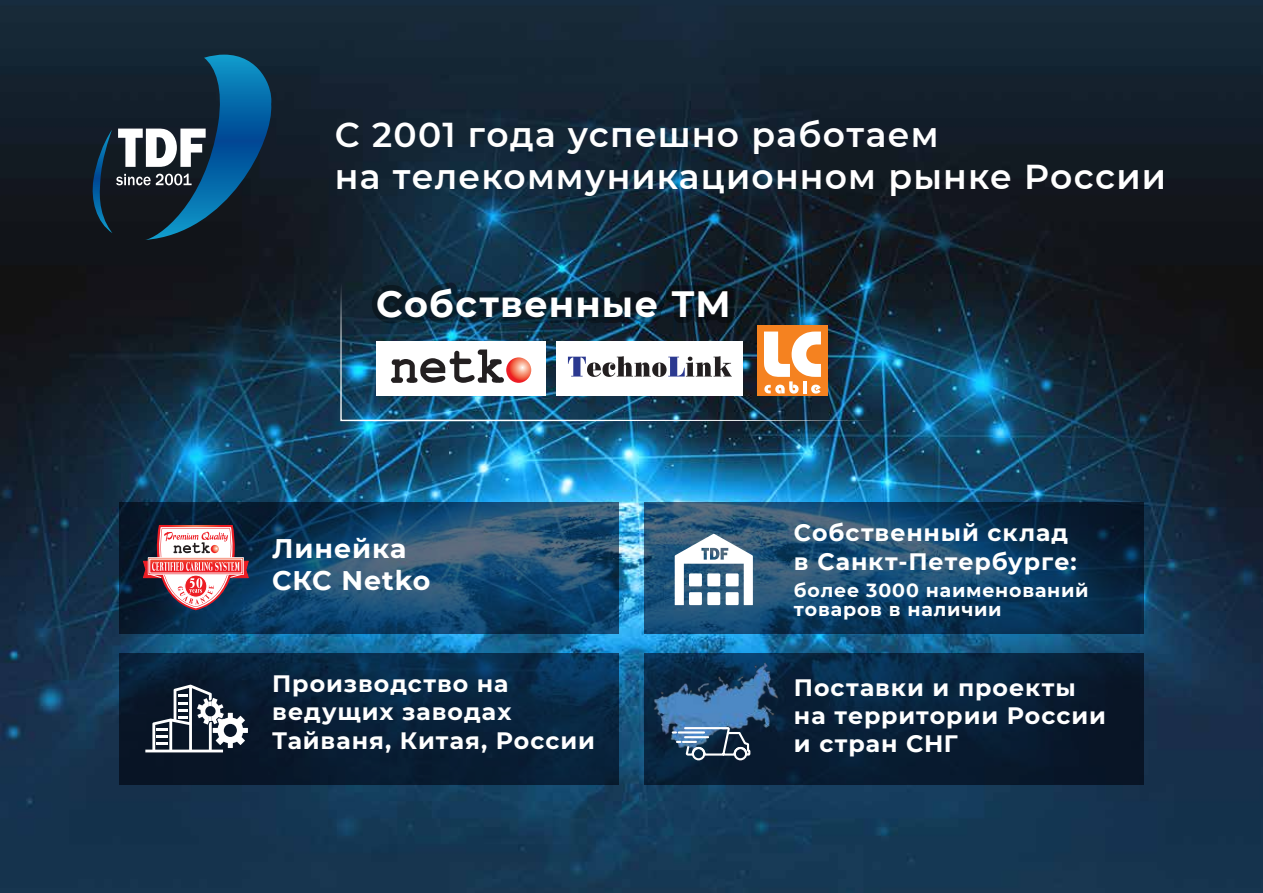
<style>
.page{position:relative;width:1263px;height:893px;background:#fff}
.page>*{position:absolute;margin:0;border:0;box-sizing:border-box;transform-origin:0 0}
.t1{font:700 36.6px "Montserrat";letter-spacing:.035em;color:#fff}
.t2{font:600 34.5px/41.4px "Montserrat";letter-spacing:.035em;color:#fff}
.t3{font:700 26.85px/32.2px "Montserrat";letter-spacing:.03em;color:#fff}
.t4{font:700 23.7px/28.5px "Montserrat";letter-spacing:.04em;color:#fff}
.t5{font:700 18.9px/18.9px "Montserrat";letter-spacing:.04em;color:#fff}
</style>
<div class="page">
<img style="left:0;top:0;width:1263px;height:893px">
<svg style="left:90px;top:55px;width:184px;height:185px;background:#1f3e54"></svg>
<svg style="left:366px;top:276px;width:374px;height:8px;background:#123045"></svg>
<img style="left:340px;top:284px;width:535px;height:137px">
<div style="left:376px;top:341px;width:170px;height:54px;background:#fff"></div>
<div style="left:557px;top:341px;width:186px;height:54px;background:#fff"></div>
<svg style="left:391px;top:349px;width:113px;height:34px"></svg>
<svg style="left:506px;top:357px;width:25px;height:26px"></svg>
<svg style="left:568px;top:356px;width:164px;height:21px"></svg>
<div style="left:757px;top:325px;width:70px;height:71px;background:#f58220"></div>
<svg style="left:764px;top:332px;width:57px;height:62px"></svg>
<svg style="left:119px;top:502px;width:499px;height:131px;background:#184365"></svg>
<svg style="left:119px;top:653px;width:499px;height:131px;background:#08223b"></svg>
<svg style="left:644px;top:502px;width:500px;height:131px;background:#164163"></svg>
<svg style="left:644px;top:653px;width:500px;height:131px;background:#081f36"></svg>
<svg style="left:142px;top:525px;width:107px;height:85px"></svg>
<svg style="left:675px;top:534px;width:78px;height:71px"></svg>
<svg style="left:145px;top:685px;width:103px;height:67px"></svg>
<img style="left:651px;top:661px;width:129px;height:88px">
<svg style="left:673px;top:726px;width:78px;height:34px"></svg>
<h2 class="t2" style="left:335px;top:113px;width:832px">С 2001 года успешно работаем<br>на телекоммуникационном рынке России</h2>
<h1 class="t1" style="left:376px;top:278px;width:356px">Собственные ТМ</h1>
<p class="t3" style="left:272px;top:531px;width:159px">Линейка<br>СКС Netko</p>
<p class="t4" style="left:272px;top:668px;width:324px">Производство на ведущих заводах<br>Тайваня, Китая, России</p>
<p class="t4" style="left:794px;top:517px;width:284px">Собственный склад в Санкт-Петербурге:</p>
<p class="t5" style="left:794px;top:579px;width:296px">более 3000 наименований товаров в наличии</p>
<p class="t4" style="left:794px;top:672px;width:313px">Поставки и проекты на территории России и стран СНГ</p>
</div>
